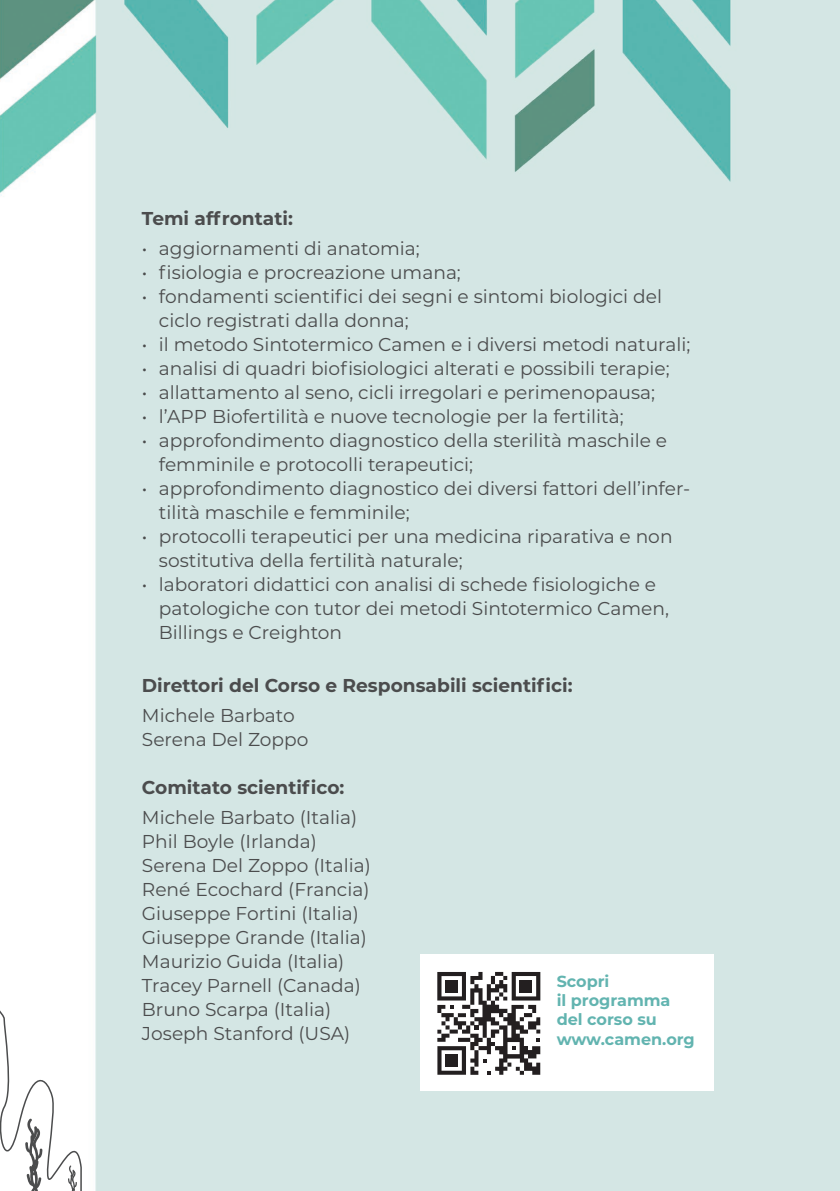
<style>
.page{position:relative;width:840px;height:1191px;background:#fff}
.page>*{position:absolute;margin:0;border:0;box-sizing:border-box;transform-origin:0 0}
.t1{font:18.6px/24px "Montserrat";color:#4b4c4d}
.t2{font:700 18.6px "Montserrat";color:#4b4c4d}
.t3{font:700 16px/19.2px "Montserrat";color:#62b4b0}
</style>
<div class="page">
<img style="left:0;top:0;width:839px;height:1191px">
<svg style="left:0;top:864px;width:83px;height:327px"></svg>
<div style="left:420px;top:954px;width:293px;height:136px;background:#fff"></div>
<svg style="left:437px;top:972px;width:103px;height:102px"></svg>
<div style="left:445px;top:980px;width:12px;height:12px;background:#231f20"></div>
<div style="left:519px;top:980px;width:12px;height:12px;background:#231f20"></div>
<div style="left:445px;top:1054px;width:12px;height:12px;background:#231f20"></div>
<p class="t2" style="left:142px;top:205px;width:152px">Temi affrontati:</p>
<p class="t1" style="left:142px;top:235px;width:279px">• aggiornamenti di anatomia;</p>
<p class="t1" style="left:142px;top:259px;width:320px">• fisiologia e procreazione umana;</p>
<p class="t1" style="left:159px;top:283px;width:504px;text-indent:-17px">• fondamenti scientifici dei segni e sintomi biologici del ciclo registrati dalla donna;</p>
<p class="t1" style="left:142px;top:331px;width:549px">• il metodo Sintotermico Camen e i diversi metodi naturali;</p>
<p class="t1" style="left:142px;top:355px;width:529px">• analisi di quadri biofisiologici alterati e possibili terapie;</p>
<p class="t1" style="left:142px;top:379px;width:514px">• allattamento al seno, cicli irregolari e perimenopausa;</p>
<p class="t1" style="left:142px;top:403px;width:483px">• l’APP Biofertilità e nuove tecnologie per la fertilità;</p>
<p class="t1" style="left:159px;top:427px;width:509px;text-indent:-17px">• approfondimento diagnostico della sterilità maschile e femminile e protocolli terapeutici;</p>
<p class="t1" style="left:159px;top:475px;width:532px;text-indent:-17px">• approfondimento diagnostico dei diversi fattori dell’infer&shy;tilità maschile e femminile;</p>
<p class="t1" style="left:159px;top:523px;width:515px;text-indent:-17px">• protocolli terapeutici per una medicina riparativa e non sostitutiva della fertilità naturale;</p>
<p class="t1" style="left:159px;top:571px;width:511px;text-indent:-17px">• laboratori didattici con analisi di schede fisiologiche e patologiche con tutor dei metodi Sintotermico Camen,<br>Billings e Creighton</p>
<p class="t2" style="left:142px;top:672px;width:432px">Direttori del Corso e Responsabili scientifici:</p>
<p class="t1" style="left:142px;top:703px;width:168px">Michele Barbato<br>Serena Del Zoppo</p>
<p class="t2" style="left:142px;top:774px;width:204px">Comitato scientifico:</p>
<p class="t1" style="left:142px;top:804px;width:230px">Michele Barbato (Italia)<br>Phil Boyle (Irlanda)<br>Serena Del Zoppo (Italia)<br>René Ecochard (Francia)<br>Giuseppe Fortini (Italia)<br>Giuseppe Grande (Italia)<br>Maurizio Guida (Italia)<br>Tracey Parnell (Canada)<br>Bruno Scarpa (Italia)<br>Joseph Stanford (USA)</p>
<p class="t3" style="left:556px;top:970px;width:139px">Scopri<br>il programma del corso su www.camen.org</p>
</div>
